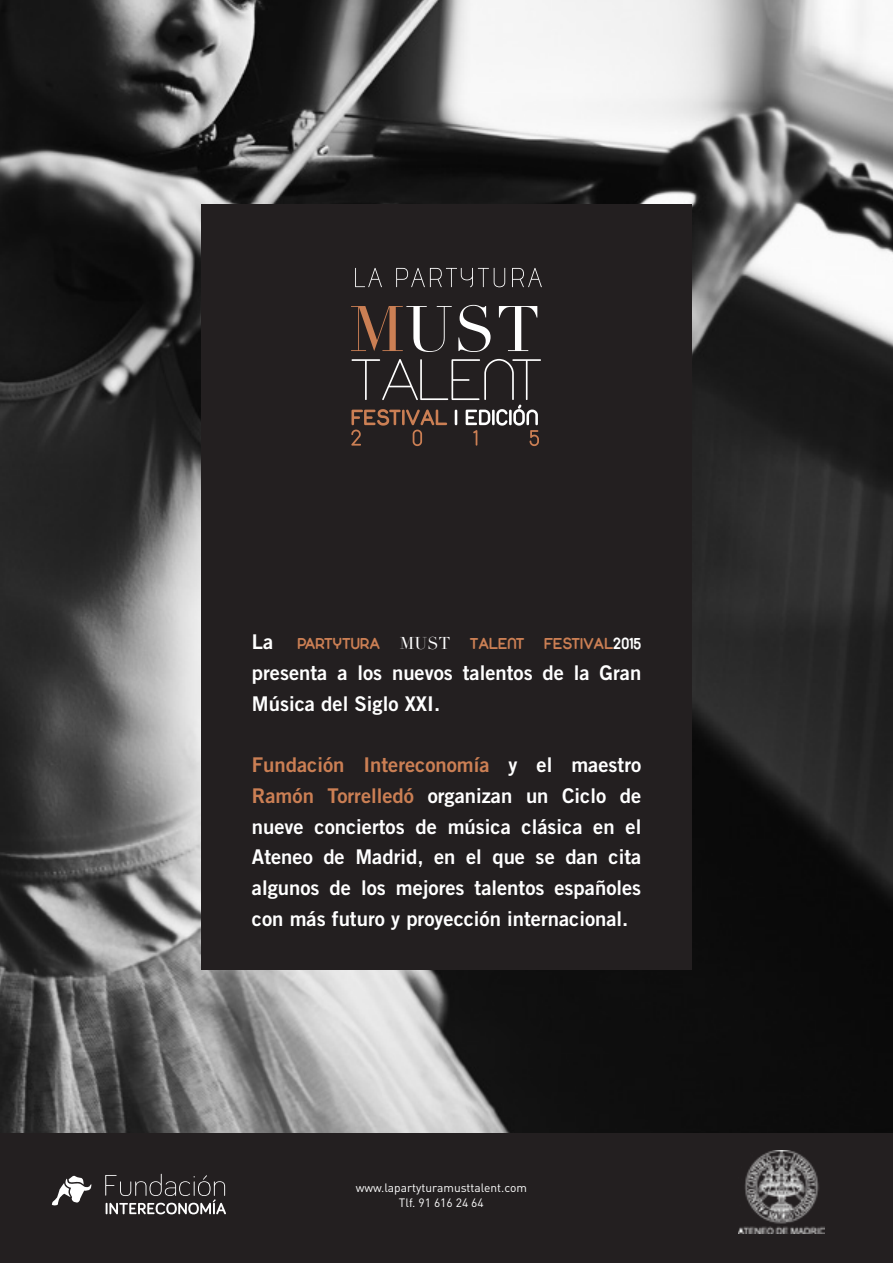
<style>
.page{position:relative;width:893px;height:1263px;background:#fff}
.page>*{position:absolute;margin:0;border:0;box-sizing:border-box;transform-origin:0 0}
.t1{font:20.25px/30.8px "Trade Gothic Bold Two";color:#fff}
.t2{font:700 16.8px "Duepuntozero";letter-spacing:.01em;color:#cb7f54}
.t3{font:12px "DIN";color:#fff}
.s1{font-family:"Trade Gothic Bold Two";font-weight:400;font-size:20.25px;color:#fff}
.s2{font-family:"Didot";font-weight:400;color:#fff}
.s3{color:#fff}
.s4{color:#cb7f54}
</style>
<div class="page">
<img style="left:0;top:0;width:893px;height:1134px">
<div style="left:201px;top:204px;width:491px;height:765px;background:#231f20"></div>
<svg style="left:355px;top:268px;width:187px;height:19px"></svg>
<svg style="left:351px;top:305px;width:186px;height:47px"></svg>
<svg style="left:351px;top:359px;width:190px;height:87px"></svg>
<div style="left:0;top:1134px;width:893px;height:129px;background:#231f20"></div>
<svg style="left:52px;top:1175px;width:39px;height:31px"></svg>
<svg style="left:105px;top:1174px;width:121px;height:40px"></svg>
<img style="left:738px;top:1151px;width:87px;height:83px">
<p class="t2" style="left:252px;top:635px;width:391px"><span class="s1">La</span> PARTYTURA <span class="s2">MUST</span> TALENT FESTIVAL<span class="s3">2015</span></p>
<p class="t1" style="left:252px;top:657px;width:391px">presenta a los nuevos talentos de la Gran<br>Música del Siglo XXI.</p>
<p class="t1" style="left:252px;top:749px;width:391px;text-align:justify"><span class="s4">Fundación Intereconomía</span> y el maestro <span class="s4">Ramón Torrelledó</span> organizan un Ciclo de nueve conciertos de música clásica en el Ateneo de Madrid, en el que se dan cita algunos de los mejores talentos españoles con más futuro y proyección internacional.</p>
<p class="t3" style="left:356px;top:1180px;width:173px">www.lapartyturamusttalent.com</p>
<p class="t3" style="left:399px;top:1195px;width:86px">Tlf. 91 616 24 64</p>
</div>
